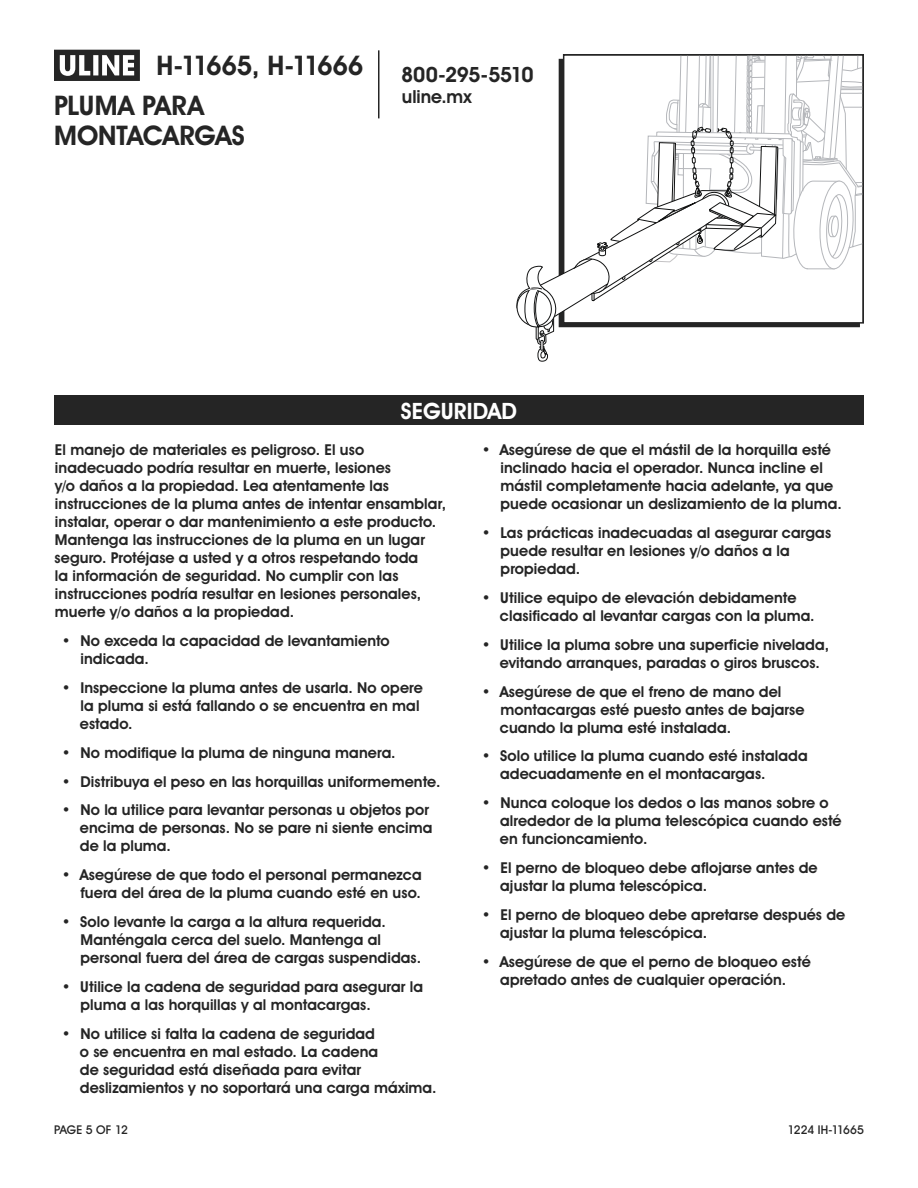
<style>
.page{position:relative;width:918px;height:1188px;background:#fff}
.page>*{position:absolute;margin:0;border:0;box-sizing:border-box;transform-origin:0 0}
.t1{font:700 27px/30px "Uline Two Knine";letter-spacing:-.01em;color:#252525}
.t2{font:700 27px "Uline Two Knine";letter-spacing:-.05em;color:#252525}
.t3{font:700 22.5px "Uline Two Knine";letter-spacing:.005em;color:#fff}
.t4{font:700 21px "Uline Two Knine";letter-spacing:-.02em;color:#252525}
.t5{font:700 18px "Uline Two Knine";color:#252525}
.t6{font:700 15px/18px "Uline Two Knine";letter-spacing:.005em;color:#252525}
.t7{font:12px "Uline Two Knine";letter-spacing:-.005em;color:#252525}
</style>
<div class="page">
<hr style="left:378px;top:50px;width:2px;height:68px;background:#252525">
<svg style="left:54px;top:50px;width:86px;height:31px"></svg>
<div style="left:54px;top:395px;width:810px;height:30px;background:#252525"></div>
<svg style="left:516px;top:58px;width:344px;height:304px"></svg>
<svg style="left:562px;top:54px;width:302px;height:271px"></svg>
<h1 class="t2" style="left:157px;top:49px;width:209px">H-11665, H-11666</h1>
<h1 class="t1" style="left:54px;top:90px;width:192px">PLUMA PARA<br>MONTACARGAS</h1>
<h3 class="t4" style="left:401px;top:62px;width:134px">800-295-5510</h3>
<p class="t5" style="left:402px;top:86px;width:71px">uline.mx</p>
<h2 class="t3" style="left:401px;top:397px;width:118px">SEGURIDAD</h2>
<p class="t6" style="left:55px;top:441px;width:393px">El manejo de materiales es peligroso. El uso inadecuado podría resultar en muerte, lesiones<br>y/o daños a la propiedad. Lea atentamente las instrucciones de la pluma antes de intentar ensamblar, instalar, operar o dar mantenimiento a este producto.<br>Mantenga las instrucciones de la pluma en un lugar seguro. Protéjase a usted y a otros respetando toda<br>la información de seguridad. No cumplir con las instrucciones podría resultar en lesiones personales, muerte y/o daños a la propiedad.</p>
<p class="t6" style="left:80px;top:632px;width:311px;text-indent:-19px">• No exceda la capacidad de levantamiento indicada.</p>
<p class="t6" style="left:80px;top:679px;width:344px;text-indent:-18px">• Inspeccione la pluma antes de usarla. No opere la pluma si está fallando o se encuentra en mal estado.</p>
<p class="t6" style="left:62px;top:743px;width:335px">• No modifique la pluma de ninguna manera.</p>
<p class="t6" style="left:62px;top:772px;width:380px">• Distribuya el peso en las horquillas uniformemente.</p>
<p class="t6" style="left:80px;top:801px;width:354px;text-indent:-18px">• No la utilice para levantar personas u objetos por encima de personas. No se pare ni siente encima de la pluma.</p>
<p class="t6" style="left:62px;top:866px;width:361px;text-align:right">• Asegúrese de que todo el personal permanezca fuera del área de la pluma cuando esté en uso.</p>
<p class="t6" style="left:80px;top:913px;width:342px;text-indent:-19px">• Solo levante la carga a la altura requerida.<br>Manténgala cerca del suelo. Mantenga al personal fuera del área de cargas suspendidas.</p>
<p class="t6" style="left:81px;top:977px;width:344px;text-indent:-19px">• Utilice la cadena de seguridad para asegurar la pluma a las horquillas y al montacargas.</p>
<p class="t6" style="left:80px;top:1024px;width:358px;text-indent:-18px">• No utilice si falta la cadena de seguridad<br>o se encuentra en mal estado. La cadena<br>de seguridad está diseñada para evitar deslizamientos y no soportará una carga máxima.</p>
<p class="t6" style="left:500px;top:441px;width:343px;text-indent:-19px">• Asegúrese de que el mástil de la horquilla esté inclinado hacia el operador. Nunca incline el mástil completamente hacia adelante, ya que puede ocasionar un deslizamiento de la pluma.</p>
<p class="t6" style="left:501px;top:524px;width:332px;text-indent:-19px">• Las prácticas inadecuadas al asegurar cargas puede resultar en lesiones y/o daños a la propiedad.</p>
<p class="t6" style="left:500px;top:589px;width:316px;text-indent:-18px">• Utilice equipo de elevación debidamente clasificado al levantar cargas con la pluma.</p>
<p class="t6" style="left:482px;top:635px;width:349px;text-align:center">• Utilice la pluma sobre una superficie nivelada, evitando arranques, paradas o giros bruscos.</p>
<p class="t6" style="left:500px;top:682px;width:306px;text-indent:-18px">• Asegúrese de que el freno de mano del montacargas esté puesto antes de bajarse cuando la pluma esté instalada.</p>
<p class="t6" style="left:500px;top:747px;width:309px;text-indent:-18px">• Solo utilice la pluma cuando esté instalada adecuadamente en el montacargas.</p>
<p class="t6" style="left:500px;top:794px;width:343px;text-indent:-18px">• Nunca coloque los dedos o las manos sobre o alrededor de la pluma telescópica cuando esté en funcioncamiento.</p>
<p class="t6" style="left:500px;top:859px;width:319px;text-indent:-18px">• El perno de bloqueo debe aflojarse antes de ajustar la pluma telescópica.</p>
<p class="t6" style="left:500px;top:905px;width:347px;text-indent:-18px">• El perno de bloqueo debe apretarse después de ajustar la pluma telescópica.</p>
<p class="t6" style="left:482px;top:952px;width:330px;text-align:center">• Asegúrese de que el perno de bloqueo esté apretado antes de cualquier operación.</p>
<p class="t7" style="left:54px;top:1122px;width:75px">PAGE 5 OF 12</p>
<p class="t7" style="left:788px;top:1122px;width:78px">1224 IH-11665</p>
</div>
